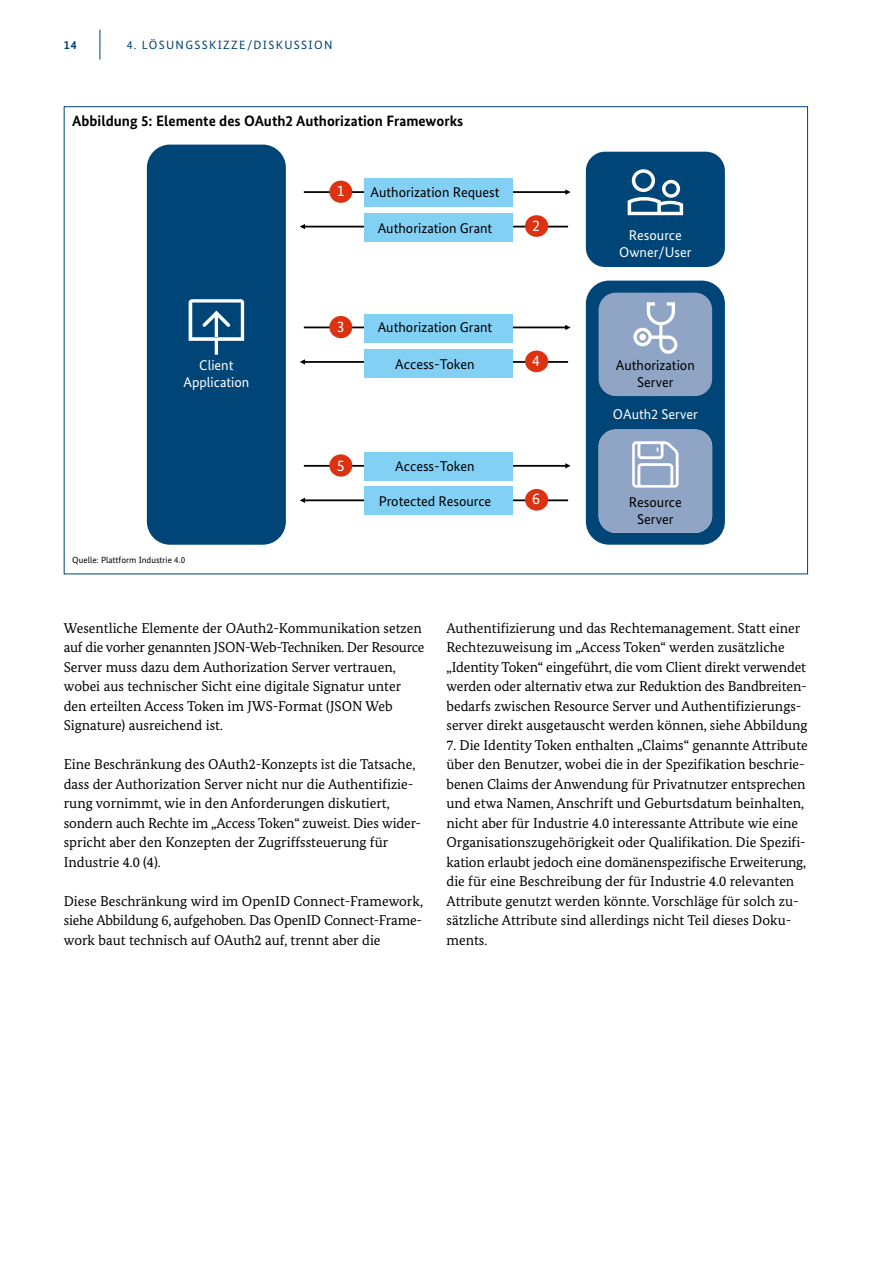
<style>
.page{position:relative;width:893px;height:1263px;background:#fff}
.page>*{position:absolute;margin:0;border:0;box-sizing:border-box;transform-origin:0 0}
.t1{font:15.75px "Bundes Sans";color:#fff}
.t2{font:700 15px "Bundes Sans";color:#000}
.t3{font:14.25px/19.5px "Bundes Serif";color:#000}
.t4{font:14.1px/16.6px "Bundes Sans";color:#000;text-align:center}
.t5{font:14.1px/16.6px "Bundes Sans";color:#fff;text-align:center}
.t6{font:12px "Bundes Sans";letter-spacing:.11em;color:#004377}
.t7{font:700 12px "Bundes Sans";color:#004377}
.t8{font:9px "Bundes Sans";color:#000}
</style>
<div class="page">
<hr style="left:100px;top:30px;width:1px;height:30px;background:#004377">
<svg style="left:300px;top:224px;width:268px;height:5px"></svg>
<div style="left:586px;top:281px;width:139px;height:264px;background:#004577;border-radius:23px"></div>
<svg style="left:304px;top:189px;width:267px;height:6px"></svg>
<div style="left:586px;top:152px;width:139px;height:115px;background:#004577;border-radius:19px"></div>
<div style="left:147px;top:145px;width:139px;height:400px;background:#004577;border-radius:23px"></div>
<div style="left:525px;top:215px;width:23px;height:22px;background:#dd3211;border-radius:50%"></div>
<div style="left:329px;top:181px;width:23px;height:22px;background:#dd3211;border-radius:50%"></div>
<svg style="left:189px;top:299px;width:55px;height:56px"></svg>
<svg style="left:628px;top:169px;width:55px;height:46px"></svg>
<div style="left:599px;top:293px;width:113px;height:103px;background:#90a5c6;border-radius:17px"></div>
<svg style="left:633px;top:302px;width:44px;height:52px"></svg>
<div style="left:599px;top:429px;width:113px;height:104px;background:#90a5c6;border-radius:17px"></div>
<svg style="left:632px;top:441px;width:47px;height:47px"></svg>
<svg style="left:300px;top:359px;width:268px;height:6px"></svg>
<svg style="left:304px;top:325px;width:267px;height:5px"></svg>
<div style="left:525px;top:351px;width:23px;height:21px;background:#dd3211;border-radius:50%"></div>
<div style="left:329px;top:316px;width:23px;height:22px;background:#dd3211;border-radius:50%"></div>
<svg style="left:300px;top:498px;width:268px;height:5px"></svg>
<svg style="left:304px;top:463px;width:267px;height:5px"></svg>
<div style="left:525px;top:489px;width:23px;height:22px;background:#dd3211;border-radius:50%"></div>
<div style="left:329px;top:454px;width:23px;height:23px;background:#dd3211;border-radius:50%"></div>
<div style="left:364px;top:349px;width:149px;height:28px;background:#83d0f5"></div>
<div style="left:364px;top:452px;width:149px;height:29px;background:#83d0f5"></div>
<div style="left:364px;top:178px;width:149px;height:29px;background:#83d0f5"></div>
<div style="left:364px;top:213px;width:149px;height:29px;background:#83d0f5"></div>
<div style="left:364px;top:313px;width:149px;height:29px;background:#83d0f5"></div>
<div style="left:364px;top:486px;width:149px;height:29px;background:#83d0f5"></div>
<p class="t7" style="left:64px;top:37px;width:15px">14</p>
<p class="t6" style="left:127px;top:37px;width:207px">4. LÖSUNGSSKIZZE/DISKUSSION</p>
<p class="t2" style="left:72px;top:112px;width:393px">Abbildung 5: Elemente des OAuth2 Authorization Frameworks</p>
<p class="t1" style="left:337px;top:181px;width:9px">1</p>
<p class="t4" style="left:370px;top:184px;width:130px">Authorization Request</p>
<p class="t4" style="left:378px;top:220px;width:116px">Authorization Grant</p>
<p class="t1" style="left:532px;top:216px;width:9px">2</p>
<p class="t1" style="left:337px;top:317px;width:9px">3</p>
<p class="t4" style="left:378px;top:319px;width:116px">Authorization Grant</p>
<p class="t5" style="left:619px;top:227px;width:74px">Resource<br>Owner/User</p>
<p class="t1" style="left:532px;top:351px;width:9px">4</p>
<p class="t4" style="left:395px;top:356px;width:81px">Access-Token</p>
<p class="t5" style="left:183px;top:357px;width:67px">Client<br>Application</p>
<p class="t4" style="left:616px;top:357px;width:80px">Authorization<br>Server</p>
<p class="t8" style="left:72px;top:554px;width:114px">Quelle: Plattform Industrie 4.0</p>
<p class="t1" style="left:337px;top:456px;width:9px">5</p>
<p class="t4" style="left:395px;top:458px;width:81px">Access-Token</p>
<p class="t4" style="left:379px;top:493px;width:114px">Protected Resource</p>
<p class="t1" style="left:532px;top:489px;width:9px">6</p>
<p class="t5" style="left:613px;top:406px;width:86px">OAuth2 Server</p>
<p class="t4" style="left:629px;top:494px;width:54px">Resource<br>Server</p>
<p class="t3" style="left:64px;top:618px;width:362px">Wesentliche Elemente der OAuth2-Kommunikation setzen auf die vorher genannten JSON-Web-Techniken. Der Resource Server muss dazu dem Authorization Server vertrauen, wobei aus technischer Sicht eine digitale Signatur unter den erteilten Access Token im JWS-Format (JSON Web Signature) ausreichend ist.</p>
<p class="t3" style="left:64px;top:755px;width:359px">Eine Beschränkung des OAuth2-Konzepts ist die Tatsache, dass der Authorization Server nicht nur die Authentifizie&shy;rung vornimmt, wie in den Anforderungen diskutiert, sondern auch Rechte im „Access Token“ zuweist. Dies wider&shy;spricht aber den Konzepten der Zugriffssteuerung für Industrie 4.0 (4).</p>
<p class="t3" style="left:64px;top:891px;width:361px">Diese Beschränkung wird im OpenID Connect-Framework, siehe Abbildung 6, aufgehoben. Das OpenID Connect-Frame&shy;work baut technisch auf OAuth2 auf, trennt aber die</p>
<p class="t3" style="left:446px;top:618px;width:363px">Authentifizierung und das Rechtemanagement. Statt einer Rechtezuweisung im „Access Token“ werden zusätzliche „Identity Token“ eingeführt, die vom Client direkt verwendet werden oder alternativ etwa zur Reduktion des Bandbreiten&shy;bedarfs zwischen Resource Server und Authentifizierungs&shy;server direkt ausgetauscht werden können, siehe Abbildung</p>
<p class="t3" style="left:446px;top:735px;width:363px">7. Die Identity Token enthalten „Claims“ genannte Attribute über den Benutzer, wobei die in der Spezifikation beschrie&shy;benen Claims der Anwendung für Privatnutzer entsprechen und etwa Namen, Anschrift und Geburtsdatum beinhalten, nicht aber für Industrie 4.0 interessante Attribute wie eine Organisationszugehörigkeit oder Qualifikation. Die Spezifi&shy;kation erlaubt jedoch eine domänenspezifische Erweiterung, die für eine Beschreibung der für Industrie 4.0 relevanten Attribute genutzt werden könnte. Vorschläge für solch zu-- sätzliche Attribute sind allerdings nicht Teil dieses Doku&shy;ments.</p>
</div>
